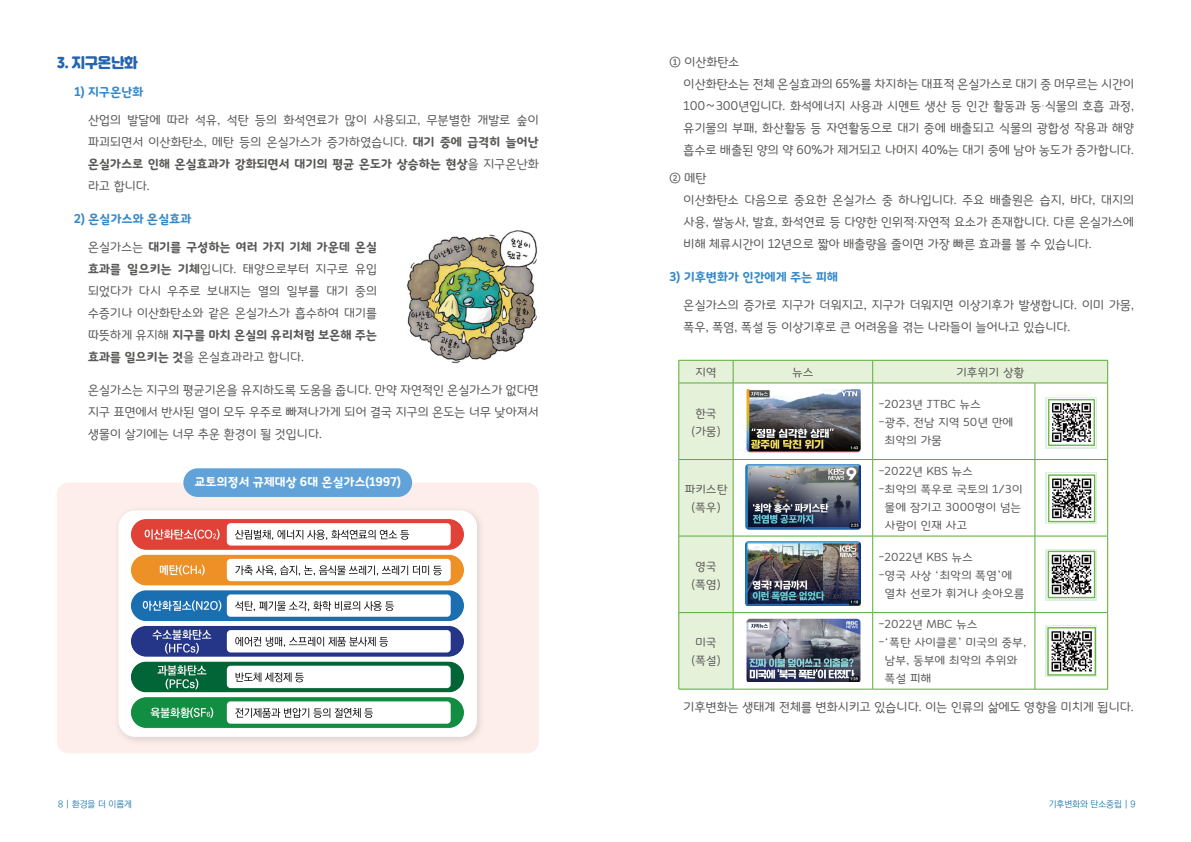
<style>
.page{position:relative;width:1191px;height:842px;background:#fff}
.page>*{position:absolute;margin:0;border:0;box-sizing:border-box;transform-origin:0 0}
.t1{font:14px "Jalnan";letter-spacing:-.02em;color:#2464b0;scale:.95 1}
.t2{font:12px/22px "Binggrae";letter-spacing:-.02em;color:#595857;text-align:justify;scale:.96 1}
.t3{font:700 12px "Binggrae";letter-spacing:-.02em;color:#3589ca;scale:.96 1}
.t4{font:700 12px "Binggrae";letter-spacing:-.02em;color:#fff;scale:.95 1}
.t5{font:11px/18px "Binggrae";color:#595857}
.t6{font:300 9px "Ko Pub World Dotum";color:#0c6ea4}
.s1{font-weight:700}
.s2{font-family:"Ko Pub World Dotum";font-weight:300}
</style>
<div class="page">
<div style="left:872px;top:360px;width:235px;height:23px;background:#e6f1d9"></div>
<hr style="left:872px;top:360px;width:163px;height:1px;background:#57ad36">
<svg style="left:678px;top:360px;width:195px;height:329px"></svg>
<hr style="left:1035px;top:360px;width:73px;height:1px;background:#57ad36">
<svg style="left:1107px;top:361px;width:1px;height:22px"></svg>
<hr style="left:678px;top:383px;width:55px;height:1px;background:#57ad36">
<hr style="left:678px;top:383px;width:1px;height:76px;background:#57ad36">
<hr style="left:733px;top:383px;width:139px;height:1px;background:#57ad36">
<hr style="left:733px;top:383px;width:1px;height:76px;background:#57ad36">
<hr style="left:872px;top:383px;width:163px;height:1px;background:#57ad36">
<hr style="left:872px;top:383px;width:1px;height:76px;background:#57ad36">
<hr style="left:1035px;top:383px;width:73px;height:1px;background:#57ad36">
<hr style="left:1034px;top:383px;width:1px;height:76px;background:#57ad36">
<hr style="left:1107px;top:383px;width:1px;height:76px;background:#57ad36">
<hr style="left:678px;top:459px;width:55px;height:1px;background:#57ad36">
<hr style="left:678px;top:460px;width:1px;height:76px;background:#57ad36">
<hr style="left:733px;top:459px;width:139px;height:1px;background:#57ad36">
<hr style="left:733px;top:460px;width:1px;height:76px;background:#57ad36">
<hr style="left:872px;top:459px;width:163px;height:1px;background:#57ad36">
<hr style="left:872px;top:460px;width:1px;height:76px;background:#57ad36">
<hr style="left:1035px;top:459px;width:73px;height:1px;background:#57ad36">
<hr style="left:1034px;top:460px;width:1px;height:76px;background:#57ad36">
<hr style="left:1107px;top:460px;width:1px;height:76px;background:#57ad36">
<hr style="left:678px;top:536px;width:55px;height:1px;background:#57ad36">
<hr style="left:678px;top:536px;width:1px;height:76px;background:#57ad36">
<hr style="left:733px;top:536px;width:139px;height:1px;background:#57ad36">
<hr style="left:733px;top:536px;width:1px;height:76px;background:#57ad36">
<hr style="left:872px;top:536px;width:163px;height:1px;background:#57ad36">
<hr style="left:872px;top:536px;width:1px;height:76px;background:#57ad36">
<hr style="left:1035px;top:536px;width:73px;height:1px;background:#57ad36">
<hr style="left:1034px;top:536px;width:1px;height:76px;background:#57ad36">
<hr style="left:1107px;top:536px;width:1px;height:76px;background:#57ad36">
<hr style="left:678px;top:612px;width:55px;height:1px;background:#57ad36">
<hr style="left:678px;top:613px;width:1px;height:76px;background:#57ad36">
<hr style="left:733px;top:612px;width:139px;height:1px;background:#57ad36">
<hr style="left:733px;top:613px;width:1px;height:76px;background:#57ad36">
<hr style="left:872px;top:612px;width:163px;height:1px;background:#57ad36">
<hr style="left:872px;top:613px;width:1px;height:76px;background:#57ad36">
<hr style="left:1035px;top:612px;width:73px;height:1px;background:#57ad36">
<hr style="left:1034px;top:613px;width:1px;height:76px;background:#57ad36">
<hr style="left:1107px;top:613px;width:1px;height:76px;background:#57ad36">
<hr style="left:678px;top:689px;width:55px;height:1px;background:#57ad36">
<hr style="left:733px;top:689px;width:139px;height:1px;background:#57ad36">
<hr style="left:872px;top:689px;width:163px;height:1px;background:#57ad36">
<hr style="left:1035px;top:689px;width:73px;height:1px;background:#57ad36">
<img style="left:407px;top:230px;width:130px;height:134px">
<img style="left:745px;top:389px;width:115px;height:63px">
<img style="left:745px;top:465px;width:115px;height:64px">
<img style="left:745px;top:541px;width:115px;height:64px">
<img style="left:745px;top:619px;width:115px;height:63px">
<div style="left:1045px;top:397px;width:51px;height:51px;background:#e0f0e6"></div>
<img style="left:1047px;top:398px;width:48px;height:49px">
<svg style="left:1045px;top:472px;width:51px;height:52px"></svg>
<img style="left:1047px;top:474px;width:48px;height:48px">
<div style="left:1045px;top:549px;width:51px;height:51px;background:#e0f0e6"></div>
<img style="left:1047px;top:550px;width:48px;height:49px">
<div style="left:1045px;top:625px;width:51px;height:52px;background:#e0f0e6"></div>
<img style="left:1047px;top:626px;width:48px;height:50px">
<div style="left:57px;top:483px;width:482px;height:270px;background:#fdeeeb;border-radius:12px"></div>
<div style="left:113px;top:505px;width:373px;height:241px;background:#595857;opacity:.21"></div>
<img style="left:120px;top:512px;width:356px;height:224px">
<div style="left:118px;top:510px;width:359px;height:227px;border:3px solid #fff;border-radius:15px"></div>
<div style="left:183px;top:468px;width:229px;height:29px;background:#61a3d9;border-radius:14px"></div>
<p class="t1" style="left:57px;top:54px;width:86px">3. 지구온난화</p>
<p class="t3" style="left:74px;top:84px;width:74px">1) 지구온난화</p>
<p class="t2" style="left:88px;top:109px;width:471px">산업의 발달에 따라 석유, 석탄 등의 화석연료가 많이 사용되고, 무분별한 개발로 숲이 파괴되면서 이산화탄소, 메탄 등의 온실가스가 증가하였습니다. <span class="s1">대기 중에 급격히 늘어난 온실가스로 인해 온실효과가 강화되면서 대기의 평균 온도가 상승하는 현상</span>을 지구온난화 라고 합니다.</p>
<p class="t3" style="left:74px;top:211px;width:124px">2) 온실가스와 온실효과</p>
<p class="t2" style="left:88px;top:236px;width:303px">온실가스는 <span class="s1">대기를 구성하는 여러 가지 기체 가운데 온실 효과를 일으키는 기체</span>입니다. 태양으로부터 지구로 유입 되었다가 다시 우주로 보내지는 열의 일부를 대기 중의 수증기나 이산화탄소와 같은 온실가스가 흡수하여 대기를 따뜻하게 유지해 <span class="s1">지구를 마치 온실의 유리처럼 보온해 주는 효과를 일으키는 것</span>을 온실효과라고 합니다.</p>
<p class="t2" style="left:88px;top:379px;width:471px">온실가스는 지구의 평균기온을 유지하도록 도움을 줍니다. 만약 자연적인 온실가스가 없다면 지구 표면에서 반사된 열이 모두 우주로 빠져나가게 되어 결국 지구의 온도는 너무 낮아져서 생물이 살기에는 너무 추운 환경이 될 것입니다.</p>
<p class="t4" style="left:194px;top:474px;width:219px">교토의정서 규제대상 6대 온실가스(1997)</p>
<p class="t2" style="left:669px;top:51px;width:74px">① 이산화탄소</p>
<p class="t2" style="left:683px;top:73px;width:471px">이산화탄소는 전체 온실효과의 65%를 차지하는 대표적 온실가스로 대기 중 머무르는 시간이 100∼300년입니다. 화석에너지 사용과 시멘트 생산 등 인간 활동과 동<span class="s2">·</span>식물의 호흡 과정, 유기물의 부패, 화산활동 등 자연활동으로 대기 중에 배출되고 식물의 광합성 작용과 해양 흡수로 배출된 양의 약 60%가 제거되고 나머지 40%는 대기 중에 남아 농도가 증가합니다.</p>
<p class="t2" style="left:669px;top:166px;width:40px">② 메탄</p>
<p class="t2" style="left:683px;top:188px;width:471px">이산화탄소 다음으로 중요한 온실가스 중 하나입니다. 주요 배출원은 습지, 바다, 대지의 사용, 쌀농사, 발효, 화석연료 등 다양한 인위적<span class="s2">٠</span>자연적 요소가 존재합니다. 다른 온실가스에 비해 체류시간이 12년으로 짧아 배출량을 줄이면 가장 빠른 효과를 볼 수 있습니다.</p>
<p class="t3" style="left:669px;top:269px;width:177px">3) 기후변화가 인간에게 주는 피해</p>
<p class="t2" style="left:683px;top:293px;width:471px">온실가스의 증가로 지구가 더워지고, 지구가 더워지면 이상기후가 발생합니다. 이미 가뭄, 폭우, 폭염, 폭설 등 이상기후로 큰 어려움을 겪는 나라들이 늘어나고 있습니다.</p>
<p class="t5" style="left:695px;top:363px;width:23px">지역</p>
<p class="t5" style="left:792px;top:363px;width:23px">뉴스</p>
<p class="t5" style="left:956px;top:363px;width:70px">기후위기 상황</p>
<p class="t5" style="left:695px;top:404px;width:23px">한국</p>
<p class="t5" style="left:691px;top:422px;width:31px">(가뭄)</p>
<p class="t5" style="left:878px;top:395px;width:104px">-2023년 JTBC 뉴스</p>
<p class="t5" style="left:884px;top:413px;width:130px;text-indent:-6px">-광주, 전남 지역 50년 만에 최악의 가뭄</p>
<p class="t5" style="left:684px;top:480px;width:45px">파키스탄</p>
<p class="t5" style="left:691px;top:498px;width:31px">(폭우)</p>
<p class="t5" style="left:695px;top:557px;width:23px">영국</p>
<p class="t5" style="left:691px;top:575px;width:31px">(폭염)</p>
<p class="t5" style="left:695px;top:633px;width:23px">미국</p>
<p class="t5" style="left:691px;top:651px;width:31px">(폭설)</p>
<p class="t5" style="left:878px;top:462px;width:96px">-2022년 KBS 뉴스</p>
<p class="t5" style="left:884px;top:480px;width:139px;text-align:justify;text-indent:-6px">-최악의 폭우로 국토의 1/3이 물에 잠기고 3000명이 넘는 사람이 인재 사고</p>
<p class="t5" style="left:878px;top:548px;width:96px">-2022년 KBS 뉴스</p>
<p class="t5" style="left:884px;top:566px;width:141px;text-indent:-6px">-영국 사상 ‘최악의 폭염’에 열차 선로가 휘거나 솟아오름</p>
<p class="t5" style="left:878px;top:615px;width:101px">-2022년 MBC 뉴스</p>
<p class="t5" style="left:884px;top:633px;width:143px;text-indent:-6px">-‘폭탄 사이클론’ 미국의 중부, 남부, 동부에 최악의 추위와 폭설 피해</p>
<p class="t2" style="left:683px;top:696px;width:471px">기후변화는 생태계 전체를 변화시키고 있습니다. 이는 인류의 삶에도 영향을 미치게 됩니다.</p>
<p class="t6" style="left:58px;top:798px;width:75px">8 | 환경을 더 이롭게</p>
<p class="t6" style="left:1048px;top:798px;width:89px">기후변화와 탄소중립 | 9</p>
</div>
